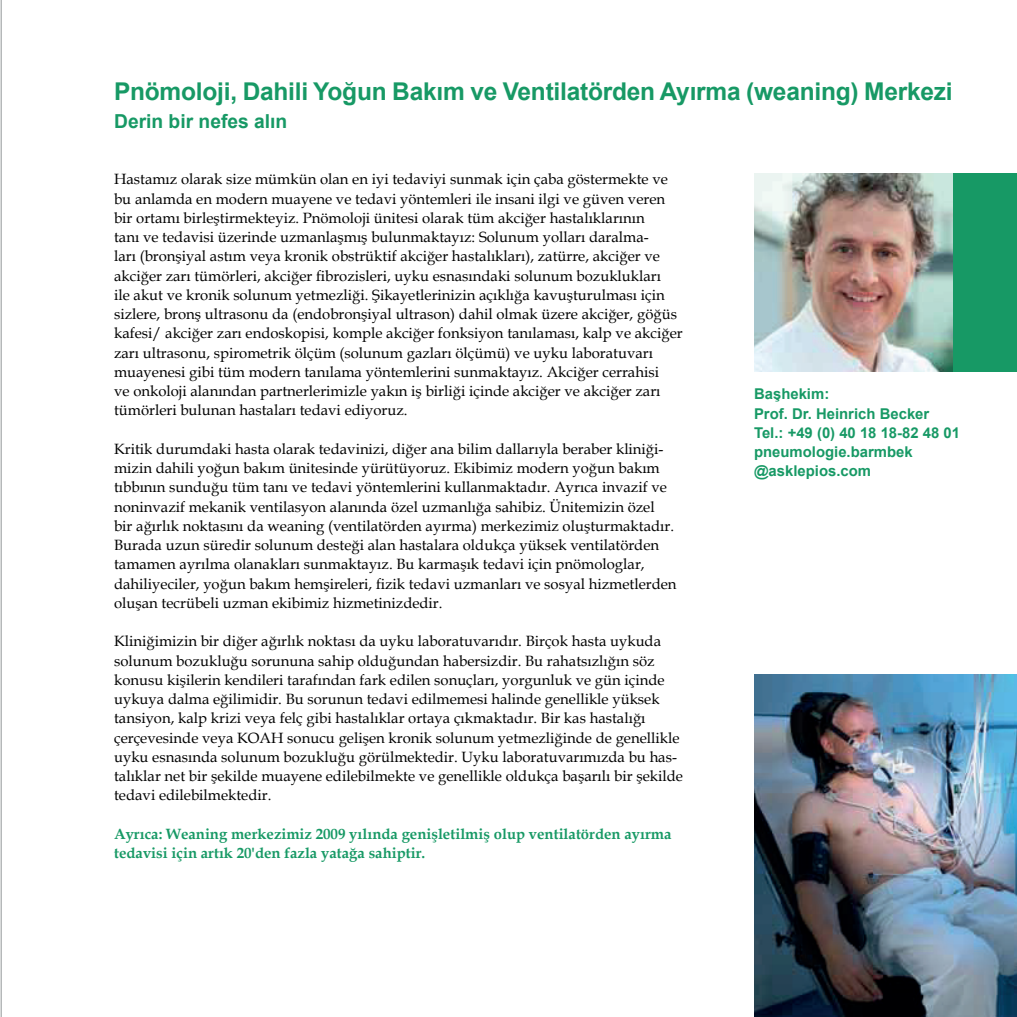
<style>
.page{position:relative;width:1017px;height:1017px;background:#fff}
.page>*{position:absolute;margin:0;border:0;box-sizing:border-box;transform-origin:0 0}
.t1{font:700 24.5px "Arial";letter-spacing:-.01em;color:#179965}
.t2{font:700 19.25px "Arial";color:#179965}
.t3{font:14.88px/19.2px "Book Antiqua";color:#000001}
.t4{font:700 14.88px/19.2px "Book Antiqua";color:#179965}
.t5{font:700 14.88px/19.2px "Arial";color:#179965}
</style>
<div class="page">
<div style="left:952px;top:174px;width:65px;height:198px;background:#179965"></div>
<img style="left:754px;top:173px;width:198px;height:199px">
<img style="left:754px;top:675px;width:263px;height:342px">
<img style="left:0;top:0;width:1px;height:1017px">
<hr style="left:1px;top:0;width:1px;height:1017px;background:#919597">
<h1 class="t1" style="left:114px;top:75px;width:840px">Pnömoloji, Dahili Yoğun Bakım ve Ventilatörden Ayırma (weaning) Merkezi</h1>
<p class="t2" style="left:114px;top:108px;width:175px">Derin bir nefes alın</p>
<p class="t3" style="left:114px;top:169px;width:570px">Hastamız olarak size mümkün olan en iyi tedaviyi sunmak için çaba göstermekte ve bu anlamda en modern muayene ve tedavi yöntemleri ile insani ilgi ve güven veren bir ortamı birleştirmekteyiz. Pnömoloji ünitesi olarak tüm akciğer hastalıklarının<br>tanı ve tedavisi üzerinde uzmanlaşmış bulunmaktayız: Solunum yolları daralma-<br>ları (bronşiyal astım veya kronik obstrüktif akciğer hastalıkları), zatürre, akciğer ve akciğer zarı tümörleri, akciğer fibrozisleri, uyku esnasındaki solunum bozuklukları<br>ile akut ve kronik solunum yetmezliği. Şikayetlerinizin açıklığa kavuşturulması için sizlere, bronş ultrasonu da (endobronşiyal ultrason) dahil olmak üzere akciğer, göğüs kafesi/ akciğer zarı endoskopisi, komple akciğer fonksiyon tanılaması, kalp ve akciğer zarı ultrasonu, spirometrik ölçüm (solunum gazları ölçümü) ve uyku laboratuvarı muayenesi gibi tüm modern tanılama yöntemlerini sunmaktayız. Akciğer cerrahisi<br>ve onkoloji alanından partnerlerimizle yakın iş birliği içinde akciğer ve akciğer zarı tümörleri bulunan hastaları tedavi ediyoruz.</p>
<p class="t3" style="left:114px;top:439px;width:564px">Kritik durumdaki hasta olarak tedavinizi, diğer ana bilim dallarıyla beraber kliniği&shy;mizin dahili yoğun bakım ünitesinde yürütüyoruz. Ekibimiz modern yoğun bakım tıbbının sunduğu tüm tanı ve tedavi yöntemlerini kullanmaktadır. Ayrıca invazif ve noninvazif mekanik ventilasyon alanında özel uzmanlığa sahibiz. Ünitemizin özel bir ağırlık noktasını da weaning (ventilatörden ayırma) merkezimiz oluşturmaktadır.<br>Burada uzun süredir solunum desteği alan hastalara oldukça yüksek ventilatörden tamamen ayrılma olanakları sunmaktayız. Bu karmaşık tedavi için pnömologlar, dahiliyeciler, yoğun bakım hemşireleri, fizik tedavi uzmanları ve sosyal hizmetlerden oluşan tecrübeli uzman ekibimiz hizmetinizdedir.</p>
<p class="t3" style="left:114px;top:631px;width:570px">Kliniğimizin bir diğer ağırlık noktası da uyku laboratuvarıdır. Birçok hasta uykuda solunum bozukluğu sorununa sahip olduğundan habersizdir. Bu rahatsızlığın söz konusu kişilerin kendileri tarafından fark edilen sonuçları, yorgunluk ve gün içinde uykuya dalma eğilimidir. Bu sorunun tedavi edilmemesi halinde genellikle yüksek tansiyon, kalp krizi veya felç gibi hastalıklar ortaya çıkmaktadır. Bir kas hastalığı çerçevesinde veya KOAH sonucu gelişen kronik solunum yetmezliğinde de genellikle uyku esnasında solunum bozukluğu görülmektedir. Uyku laboratuvarımızda bu has&shy;talıklar net bir şekilde muayene edilebilmekte ve genellikle oldukça başarılı bir şekilde tedavi edilebilmektedir.</p>
<p class="t4" style="left:114px;top:824px;width:559px">Ayrıca: Weaning merkezimiz 2009 yılında genişletilmiş olup ventilatörden ayırma tedavisi için artık 20'den fazla yatağa sahiptir.</p>
<p class="t5" style="left:754px;top:385px;width:208px">Başhekim:<br>Prof. Dr. Heinrich Becker<br>Tel.: +49 (0) 40 18 18-82 48 01 pneumologie.barmbek @asklepios.com</p>
</div>
